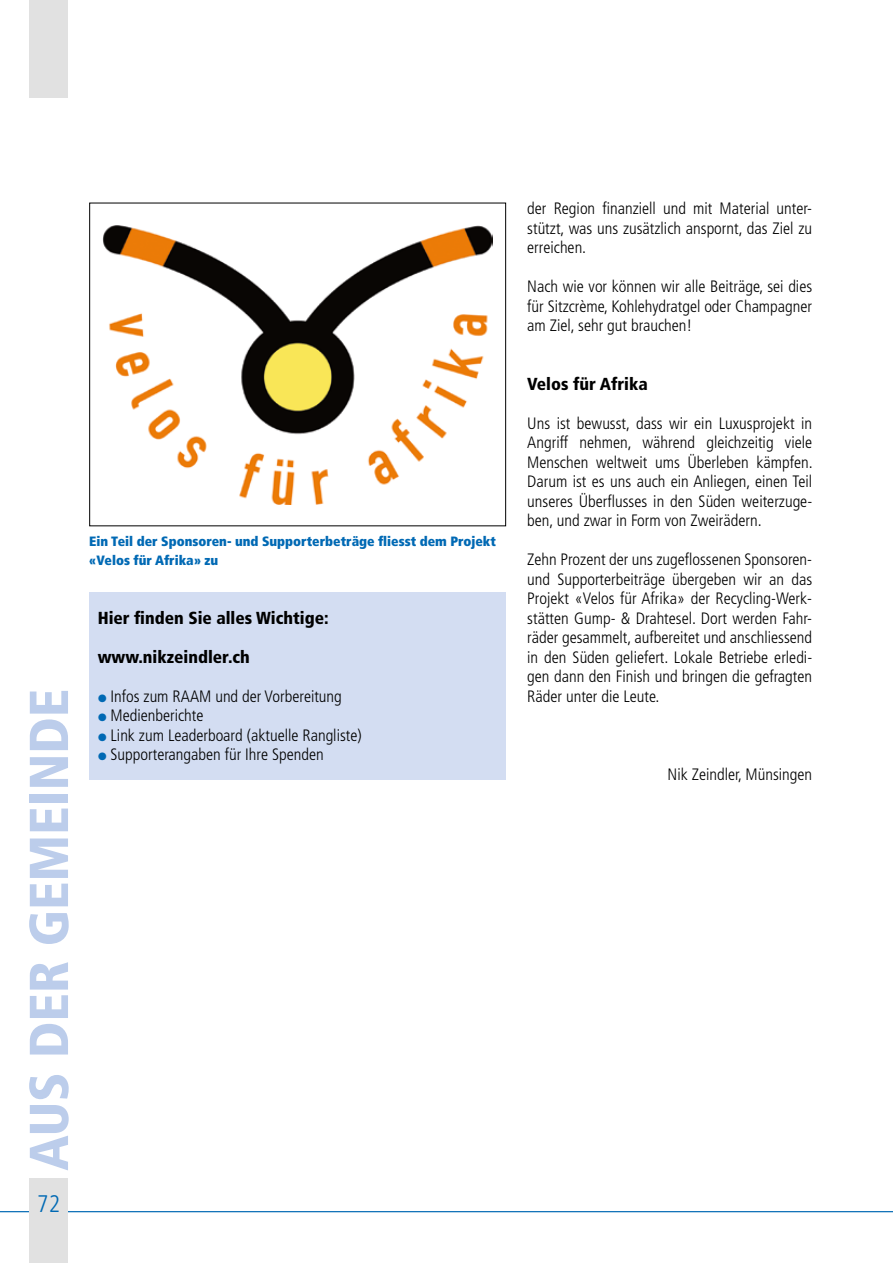
<style>
.page{position:relative;width:893px;height:1263px;background:#fff}
.page>*{position:absolute;margin:0;border:0;box-sizing:border-box;transform-origin:0 0}
.t1{font:900 condensed 54.75px "Frutiger";color:#bccdeb}
.t2{font:300 condensed 24px "Frutiger";color:#0069b4}
.t3{font:900 condensed 17.4px "Frutiger";color:#000}
.t4{font:300 condensed 16.5px/19.5px "Frutiger";color:#000;text-align:justify}
.t5{font:900 condensed 13.5px/19.5px "Frutiger";color:#0069b4}
.s1{font-family:"European Pi Three";font-weight:400;font-stretch:normal;color:#0069b4}
</style>
<div class="page">
<hr style="left:0;top:1211px;width:893px;height:1px;background:#0069b4">
<div style="left:30px;top:0;width:38px;height:97px;background:#e1e1e1"></div>
<div style="left:30px;top:1178px;width:38px;height:85px;background:#e1e1e1"></div>
<img style="left:102px;top:225px;width:391px;height:279px">
<div style="left:89px;top:203px;width:417px;height:323px;border:1px solid #000"></div>
<div style="left:89px;top:593px;width:417px;height:187px;background:#d3ddf2"></div>
<h1 class="t1" style="left:16px;top:1171px;width:483px;rotate:-90deg">AUS DER GEMEINDE</h1>
<h2 class="t2" style="left:37px;top:1190px;width:25px">72</h2>
<p class="t5" style="left:89px;top:531px;width:408px">Ein Teil der Sponsoren- und Supporterbeträge fliesst dem Projekt «Velos für Afrika» zu</p>
<p class="t3" style="left:98px;top:607px;width:232px">Hier finden Sie alles Wichtige:</p>
<p class="t3" style="left:98px;top:646px;width:154px">www.nikzeindler.ch</p>
<p class="t4" style="left:98px;top:686px;width:265px;text-align:left"><span class="s1">I</span> Infos zum RAAM und der Vorbereitung<br><span class="s1">I</span> Medienberichte<br><span class="s1">I</span> Link zum Leaderboard (aktuelle Rangliste)<br><span class="s1">I</span> Supporterangaben für Ihre Spenden</p>
<p class="t4" style="left:527px;top:199px;width:286px">der Region finanziell und mit Material unter&shy;stützt, was uns zusätzlich anspornt, das Ziel zu erreichen.</p>
<p class="t4" style="left:527px;top:277px;width:286px">Nach wie vor können wir alle Beiträge, sei dies für Sitzcrème, Kohlehydratgel oder Champagner am Ziel, sehr gut brauchen!</p>
<p class="t3" style="left:527px;top:373px;width:122px">Velos für Afrika</p>
<p class="t4" style="left:527px;top:413px;width:287px">Uns ist bewusst, dass wir ein Luxusprojekt in Angriff nehmen, während gleichzeitig viele Menschen weltweit ums Überleben kämpfen.<br>Darum ist es uns auch ein Anliegen, einen Teil unseres Überflusses in den Süden weiterzuge&shy;ben, und zwar in Form von Zweirädern.</p>
<p class="t4" style="left:527px;top:550px;width:286px">Zehn Prozent der uns zugeflossenen Sponsoren&shy;und Supporterbeiträge übergeben wir an das Projekt «Velos für Afrika» der Recycling-Werk&shy;stätten Gump- &amp; Drahtesel. Dort werden Fahr&shy;räder gesammelt, aufbereitet und anschliessend in den Süden geliefert. Lokale Betriebe erledi&shy;gen dann den Finish und bringen die gefragten Räder unter die Leute.</p>
<p class="t4" style="left:668px;top:764px;width:146px">Nik Zeindler, Münsingen</p>
</div>
